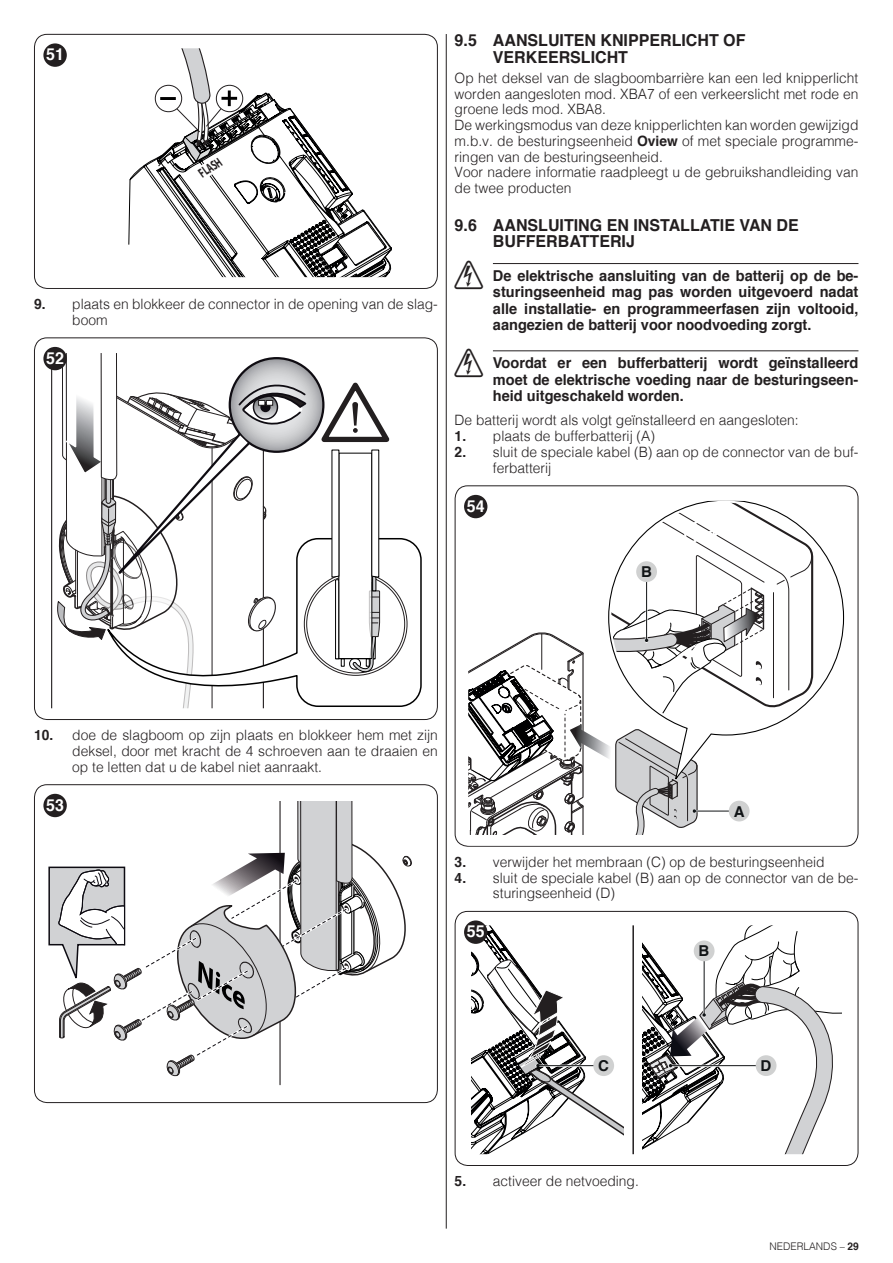
<style>
.page{position:relative;width:893px;height:1263px;background:#fff}
.page>*{position:absolute;margin:0;border:0;box-sizing:border-box;transform-origin:0 0}
.t1{font:700 16.5px/16.5px "Helvetica";color:#231f20}
.t2{font:700 16.5px "Helvetica";color:#fff}
.t3{font:700 15px/16.5px "Helvetica";color:#231f20;text-align:justify}
.t4{font:700 15px "Helvetica";color:#111416}
.t5{font:300 14.25px/15.8px "Helvetica";color:#231f20}
.t6{font:700 13.5px "Myriad Pro";color:#231f20;scale:.63 1}
.t7{font:300 10.5px "Helvetica";color:#231f20}
.s1{font-weight:700}
.s2{font-family:"NICE Simboli";font-weight:400;font-size:28.5px}
</style>
<div class="page">
<div style="left:34px;top:34px;width:404px;height:255px;border:1px solid #231f20;border-radius:13px"></div>
<svg style="left:128px;top:50px;width:264px;height:226px"></svg>
<div style="left:37px;top:38px;width:398px;height:250px;border:11px solid #fff;border-radius:7px"></div>
<div style="left:43px;top:44px;width:24px;height:23px;background:#231f20;border-radius:50%"></div>
<svg style="left:230px;top:358px;width:93px;height:94px"></svg>
<svg style="left:51px;top:354px;width:256px;height:353px"></svg>
<svg style="left:100px;top:537px;width:322px;height:170px"></svg>
<div style="left:307px;top:575px;width:98px;height:98px;background:#fff;border-radius:50%"></div>
<svg style="left:317px;top:379px;width:79px;height:294px"></svg>
<div style="left:37px;top:342px;width:398px;height:377px;border:11px solid #fff;border-radius:7px"></div>
<div style="left:43px;top:347px;width:24px;height:23px;background:#231f20;border-radius:50%"></div>
<svg style="left:49px;top:801px;width:363px;height:285px"></svg>
<div style="left:37px;top:789px;width:398px;height:313px;border:11px solid #fff;border-radius:7px"></div>
<div style="left:43px;top:794px;width:24px;height:23px;background:#231f20;border-radius:50%"></div>
<hr style="left:446px;top:34px;width:1px;height:1194px;background:#231f20">
<hr style="left:493px;top:263px;width:365px;height:1px;background:#231f20">
<hr style="left:493px;top:350px;width:365px;height:1px;background:#231f20">
<div style="left:455px;top:485px;width:403px;height:362px;border:1px solid #231f20;border-radius:13px"></div>
<svg style="left:814px;top:539px;width:30px;height:157px"></svg>
<svg style="left:470px;top:502px;width:344px;height:331px"></svg>
<div style="left:458px;top:490px;width:398px;height:355px;border:11px solid #fff;border-radius:7px"></div>
<div style="left:464px;top:495px;width:23px;height:23px;background:#231f20;border-radius:50%"></div>
<div style="left:455px;top:911px;width:403px;height:255px;border:1px solid #231f20;border-radius:13px"></div>
<hr style="left:632px;top:923px;width:2px;height:233px;background:#231f20">
<svg style="left:472px;top:927px;width:151px;height:226px"></svg>
<div style="left:593px;top:1055px;width:21px;height:21px;background:#d0d1d1;border-radius:50%"></div>
<svg style="left:643px;top:927px;width:198px;height:226px"></svg>
<div style="left:756px;top:1055px;width:20px;height:21px;background:#d0d1d1;border-radius:50%"></div>
<div style="left:458px;top:915px;width:398px;height:250px;border:11px solid #fff;border-radius:7px"></div>
<div style="left:464px;top:920px;width:23px;height:24px;background:#231f20;border-radius:50%"></div>
<p class="t2" style="left:46px;top:41px;width:19px">51</p>
<p class="t6" style="left:196px;top:168px;width:41px;rotate:-33deg">FLASH</p>
<p class="t5" style="left:72px;top:295px;width:367px;text-indent:-38px"><span class="s1">9.</span> plaats en blokkeer de connector in de opening van de slag&shy;boom</p>
<p class="t2" style="left:46px;top:345px;width:19px">52</p>
<p class="t1" style="left:493px;top:33px;width:254px;text-indent:-38px">9.5 AANSLUITEN KNIPPERLICHT OF<br>VERKEERSLICHT</p>
<p class="t5" style="left:455px;top:69px;width:405px">Op het deksel van de slagboombarrière kan een led knipperlicht worden aangesloten mod. XBA7 of een verkeerslicht met rode en groene leds mod. XBA8.<br>De werkingsmodus van deze knipperlichten kan worden gewijzigd m.b.v. de besturingseenheid <span class="s1">Oview</span> of met speciale programme&shy;ringen van de besturingseenheid.<br>Voor nadere informatie raadpleegt u de gebruikshandleiding van de twee producten</p>
<p class="t1" style="left:493px;top:217px;width:307px;text-indent:-38px">9.6 AANSLUITING EN INSTALLATIE VAN DE<br>BUFFERBATTERIJ</p>
<p class="t3" style="left:493px;top:268px;width:367px;text-indent:-38px"><span class="s2">f</span> De elektrische aansluiting van de batterij op de be&shy;sturingseenheid mag pas worden uitgevoerd nadat alle installatie- en programmeerfasen zijn voltooid, aangezien de batterij voor noodvoeding zorgt.</p>
<p class="t3" style="left:493px;top:355px;width:367px;text-indent:-38px"><span class="s2">f</span> Voordat er een bufferbatterij wordt geïnstalleerd moet de elektrische voeding naar de besturingseen&shy;heid uitgeschakeld worden.</p>
<p class="t5" style="left:455px;top:411px;width:346px">De batterij wordt als volgt geïnstalleerd en aangesloten:</p>
<p class="t5" style="left:455px;top:427px;width:202px"><span class="s1">1.</span> plaats de bufferbatterij (A)</p>
<p class="t5" style="left:493px;top:443px;width:367px;text-indent:-38px"><span class="s1">2.</span> sluit de speciale kabel (B) aan op de connector van de buf&shy;ferbatterij</p>
<p class="t2" style="left:467px;top:493px;width:19px">54</p>
<p class="t4" style="left:641px;top:560px;width:12px">B</p>
<p class="t5" style="left:72px;top:726px;width:367px;text-align:justify;text-indent:-38px"><span class="s1">10.</span> doe de slagboom op zijn plaats en blokkeer hem met zijn deksel, door met kracht de 4 schroeven aan te draaien en op te letten dat u de kabel niet aanraakt.</p>
<p class="t2" style="left:46px;top:791px;width:19px">53</p>
<p class="t4" style="left:734px;top:799px;width:12px">A</p>
<p class="t5" style="left:455px;top:853px;width:372px"><span class="s1">3.</span> verwijder het membraan (C) op de besturingseenheid</p>
<p class="t5" style="left:493px;top:869px;width:367px;text-indent:-38px"><span class="s1">4.</span> sluit de speciale kabel (B) aan op de connector van de be&shy;sturingseenheid (D)</p>
<p class="t2" style="left:467px;top:918px;width:19px">55</p>
<p class="t4" style="left:699px;top:939px;width:12px">B</p>
<p class="t4" style="left:598px;top:1054px;width:12px">C</p>
<p class="t4" style="left:761px;top:1054px;width:12px">D</p>
<p class="t5" style="left:455px;top:1172px;width:186px"><span class="s1">5.</span> activeer de netvoeding.</p>
<p class="t7" style="left:769px;top:1237px;width:91px">NEDERLANDS – <span class="s1">29</span></p>
</div>
